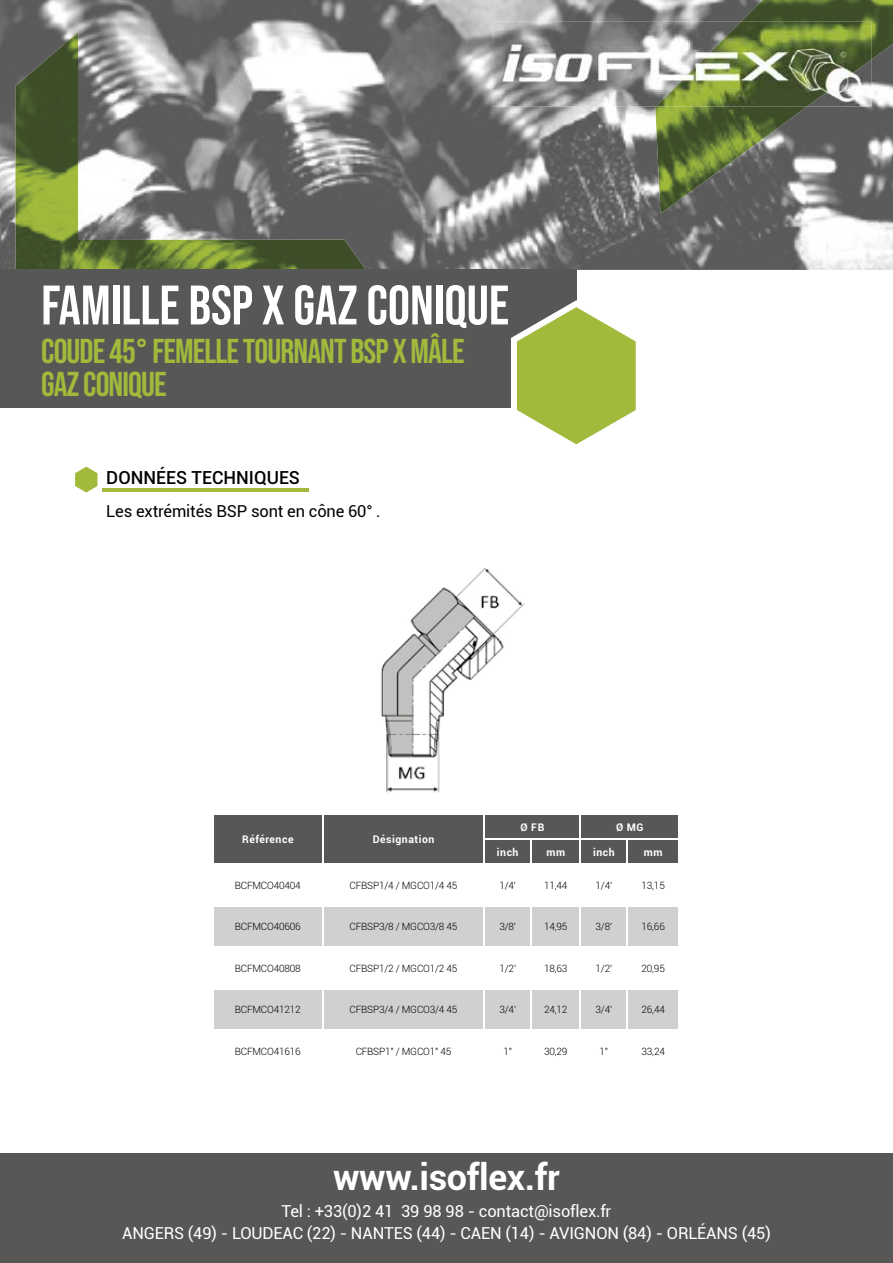
<style>
.page{position:relative;width:893px;height:1263px;background:#fff}
.page>*{position:absolute;margin:0;border:0;box-sizing:border-box;transform-origin:0 0}
.t1{font:55.5px "Bebas Neue";color:#fff}
.t2{font:700 36px "Roboto";letter-spacing:-.01em;color:#fff}
.t3{font:34.5px/33px "Bebas Neue";letter-spacing:-.025em;color:#a2ba3b}
.t4{font:500 18px "Roboto";color:#000}
.t5{font:16.5px/22px "Roboto";letter-spacing:-.01em;color:#fff;text-align:center}
.t6{font:16.5px "Roboto";letter-spacing:-.01em;color:#000}
.t7{font:700 10.5px "Roboto";letter-spacing:.05em;color:#fff}
.t8{font:300 10.05px "Roboto";letter-spacing:-.02em;color:#000}
</style>
<div class="page">
<img style="left:0;top:0;width:893px;height:270px">
<img style="left:15px;top:32px;width:351px;height:238px">
<div style="left:0;top:270px;width:576px;height:138px;background:#575756"></div>
<svg style="left:511px;top:300px;width:125px;height:145px"></svg>
<img style="left:655px;top:0;width:238px;height:214px">
<img style="left:492px;top:21px;width:164px;height:85px">
<img style="left:656px;top:21px;width:216px;height:85px">
<div style="left:0;top:1153px;width:893px;height:110px;background:#575756"></div>
<svg style="left:75px;top:466px;width:28px;height:27px"></svg>
<hr style="left:102px;top:488px;width:206px;height:3px;background:#a2ba3b">
<img style="left:381px;top:568px;width:144px;height:225px">
<svg style="left:214px;top:907px;width:464px;height:122px;fill:#d0d0d0"></svg>
<hr style="left:212px;top:946px;width:111px;height:2px;background:#fff">
<hr style="left:212px;top:988px;width:111px;height:1px;background:#fff">
<div style="left:214px;top:815px;width:464px;height:48px;background:#575756"></div>
<hr style="left:627px;top:838px;width:53px;height:2px;background:#fff">
<hr style="left:626px;top:840px;width:2px;height:23px;background:#fff">
<hr style="left:322px;top:906px;width:1px;height:40px;background:#fff">
<hr style="left:484px;top:906px;width:1px;height:40px;background:#fff">
<hr style="left:530px;top:906px;width:2px;height:40px;background:#fff">
<hr style="left:580px;top:906px;width:1px;height:40px;background:#fff">
<hr style="left:626px;top:906px;width:2px;height:40px;background:#fff">
<hr style="left:323px;top:946px;width:161px;height:2px;background:#fff">
<hr style="left:322px;top:948px;width:1px;height:40px;background:#fff">
<hr style="left:484px;top:946px;width:47px;height:2px;background:#fff">
<hr style="left:484px;top:948px;width:1px;height:40px;background:#fff">
<hr style="left:531px;top:946px;width:49px;height:2px;background:#fff">
<hr style="left:530px;top:948px;width:2px;height:40px;background:#fff">
<hr style="left:580px;top:946px;width:47px;height:2px;background:#fff">
<hr style="left:580px;top:948px;width:1px;height:40px;background:#fff">
<hr style="left:627px;top:946px;width:53px;height:2px;background:#fff">
<hr style="left:626px;top:948px;width:2px;height:40px;background:#fff">
<hr style="left:323px;top:988px;width:161px;height:1px;background:#fff">
<hr style="left:322px;top:989px;width:1px;height:40px;background:#fff">
<hr style="left:484px;top:988px;width:47px;height:1px;background:#fff">
<hr style="left:484px;top:989px;width:1px;height:40px;background:#fff">
<hr style="left:531px;top:988px;width:49px;height:1px;background:#fff">
<hr style="left:530px;top:989px;width:2px;height:40px;background:#fff">
<hr style="left:580px;top:988px;width:47px;height:1px;background:#fff">
<hr style="left:580px;top:989px;width:1px;height:40px;background:#fff">
<hr style="left:627px;top:988px;width:53px;height:1px;background:#fff">
<hr style="left:626px;top:989px;width:2px;height:40px;background:#fff">
<h1 class="t1" style="left:41px;top:274px;width:469px">FAMILLE BSP X GAZ CONIQUE</h1>
<h3 class="t3" style="left:41px;top:334px;width:425px">COUDE 45° FEMELLE TOURNANT BSP X MÂLE<br>GAZ CONIQUE</h3>
<h3 class="t4" style="left:106px;top:465px;width:195px">DONNÉES TECHNIQUES</h3>
<h3 class="t6" style="left:106px;top:499px;width:276px">Les extrémités BSP sont en cône 60° .</h3>
<p class="t7" style="left:242px;top:832px;width:53px">Référence</p>
<p class="t7" style="left:373px;top:832px;width:63px">Désignation</p>
<p class="t7" style="left:520px;top:819px;width:25px">Ø FB</p>
<p class="t7" style="left:616px;top:819px;width:29px">Ø MG</p>
<p class="t7" style="left:497px;top:844px;width:23px">inch</p>
<p class="t7" style="left:546px;top:844px;width:20px">mm</p>
<p class="t7" style="left:593px;top:844px;width:23px">inch</p>
<p class="t7" style="left:644px;top:844px;width:20px">mm</p>
<p class="t8" style="left:235px;top:878px;width:67px">BCFMCO40404</p>
<p class="t8" style="left:350px;top:878px;width:109px">CFBSP1/4 / MGCO1/4 45</p>
<p class="t8" style="left:499px;top:878px;width:18px">1/4'</p>
<p class="t8" style="left:544px;top:878px;width:25px">11,44</p>
<p class="t8" style="left:595px;top:878px;width:18px">1/4'</p>
<p class="t8" style="left:641px;top:878px;width:25px">13,15</p>
<p class="t8" style="left:235px;top:920px;width:67px">BCFMCO40606</p>
<p class="t8" style="left:350px;top:920px;width:109px">CFBSP3/8 / MGCO3/8 45</p>
<p class="t8" style="left:499px;top:920px;width:18px">3/8'</p>
<p class="t8" style="left:544px;top:920px;width:25px">14,95</p>
<p class="t8" style="left:595px;top:920px;width:18px">3/8'</p>
<p class="t8" style="left:641px;top:920px;width:25px">16,66</p>
<p class="t8" style="left:235px;top:961px;width:67px">BCFMCO40808</p>
<p class="t8" style="left:350px;top:961px;width:109px">CFBSP1/2 / MGCO1/2 45</p>
<p class="t8" style="left:499px;top:961px;width:18px">1/2'</p>
<p class="t8" style="left:544px;top:961px;width:25px">18,63</p>
<p class="t8" style="left:596px;top:961px;width:18px">1/2'</p>
<p class="t8" style="left:641px;top:961px;width:25px">20,95</p>
<p class="t8" style="left:235px;top:1003px;width:67px">BCFMCO41212</p>
<p class="t8" style="left:350px;top:1003px;width:109px">CFBSP3/4 / MGCO3/4 45</p>
<p class="t8" style="left:499px;top:1003px;width:18px">3/4'</p>
<p class="t8" style="left:544px;top:1003px;width:25px">24,12</p>
<p class="t8" style="left:596px;top:1003px;width:18px">3/4'</p>
<p class="t8" style="left:641px;top:1003px;width:25px">26,44</p>
<p class="t8" style="left:235px;top:1044px;width:67px">BCFMCO41616</p>
<p class="t8" style="left:356px;top:1044px;width:97px">CFBSP1" / MGCO1" 45</p>
<p class="t8" style="left:503px;top:1044px;width:10px">1"</p>
<p class="t8" style="left:544px;top:1044px;width:25px">30,29</p>
<p class="t8" style="left:600px;top:1044px;width:10px">1"</p>
<p class="t8" style="left:641px;top:1044px;width:25px">33,24</p>
<h2 class="t2" style="left:333px;top:1152px;width:228px">www.isoflex.fr</h2>
<h3 class="t5" style="left:122px;top:1199px;width:650px">Tel : +33(0)2 41 39 98 98 - contact@isoflex.fr<br>ANGERS (49) - LOUDEAC (22) - NANTES (44) - CAEN (14) - AVIGNON (84) - ORLÉANS (45)</h3>
</div>
